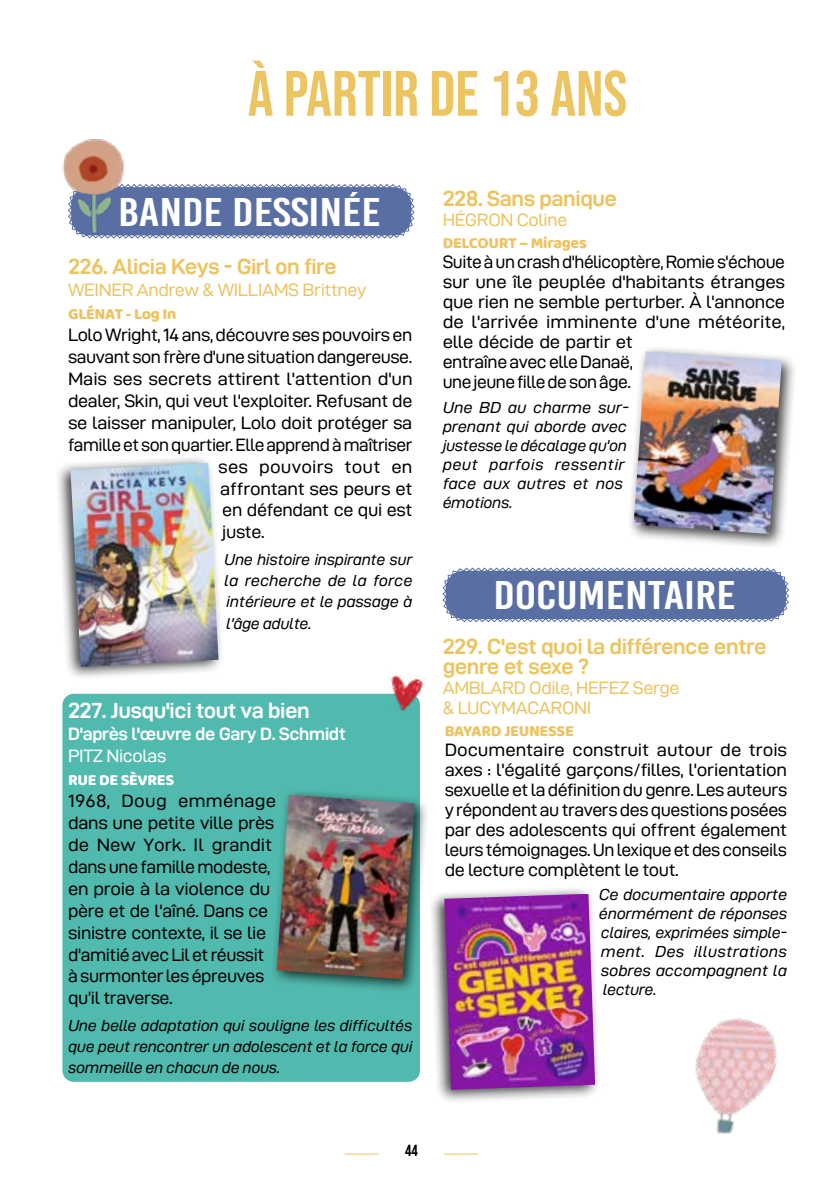
<style>
.page{position:relative;width:840px;height:1191px;background:#fff}
.page>*{position:absolute;margin:0;border:0;box-sizing:border-box;transform-origin:0 0}
.t1{font:64px "Bebas Neue";color:#ecc462}
.t2{font:40px "Bebas Kai";color:#fff;scale:1.24 1}
.t3{font:22px/20px "D DIN Exp Bold";letter-spacing:-.02em;color:#ecc462}
.t4{font:22px "D DIN Exp Bold";letter-spacing:-.02em;color:#fff}
.t5{font:18px/20px "D DIN Exp";letter-spacing:-.02em;color:#000}
.t6{font:18px/20px "D DIN Exp";letter-spacing:-.02em;color:#ecc462}
.t7{font:18px "D DIN Exp Bold";letter-spacing:-.02em;color:#fff}
.t8{font:18px "D DIN Exp";letter-spacing:.01em;color:#000}
.t9{font:18px "D DIN Exp";letter-spacing:-.02em;color:#fff}
.t10{font:16px/19px "D DIN Exp Italic";letter-spacing:-.015em;color:#000;text-align:justify}
.t11{font:16px "Baloo";letter-spacing:-.02em;color:#ecc462}
.t12{font:16px "Baloo";letter-spacing:-.02em;color:#fff}
.t13{font:16px "Bebas Neue";color:#000}
</style>
<div class="page">
<hr style="left:344px;top:1153px;width:34px;height:1px;background:#ecc462">
<hr style="left:444px;top:1153px;width:34px;height:1px;background:#ecc462">
<div style="left:62px;top:693px;width:358px;height:388px;background:#51baae;border-radius:11px"></div>
<svg style="left:89px;top:184px;width:325px;height:55px;background:#6679aa"></svg>
<svg style="left:442px;top:567px;width:346px;height:55px;background:#6a7dac"></svg>
<img style="left:62px;top:139px;width:69px;height:99px">
<img style="left:384px;top:675px;width:42px;height:36px">
<div style="left:270px;top:788px;width:160px;height:206px;background:#000;opacity:.75"></div>
<img style="left:276px;top:794px;width:138px;height:185px">
<div style="left:54px;top:455px;width:170px;height:226px;background:#000;opacity:.75"></div>
<img style="left:70px;top:463px;width:148px;height:204px">
<div style="left:626px;top:344px;width:170px;height:205px;background:#000;opacity:.75"></div>
<img style="left:633px;top:351px;width:148px;height:183px">
<div style="left:428px;top:886px;width:173px;height:218px;background:#000;opacity:.75"></div>
<img style="left:444px;top:893px;width:150px;height:196px">
<img style="left:695px;top:1018px;width:82px;height:116px">
<h1 class="t1" style="left:247px;top:57px;width:381px">À PARTIR DE 13 ANS</h1>
<h2 class="t2" style="left:118px;top:190px;width:213px">BANDE DESSINÉE</h2>
<p class="t3" style="left:68px;top:256px;width:270px">226. Alicia Keys - Girl on fire</p>
<p class="t6" style="left:68px;top:279px;width:299px">WEINER Andrew &amp; WILLIAMS Brittney</p>
<p class="t11" style="left:68px;top:304px;width:110px">GLÉNAT - Log In</p>
<p class="t5" style="left:68px;top:325px;width:345px">Lolo Wright, 14 ans, découvre ses pouvoirs en</p>
<p class="t5" style="left:68px;top:347px;width:345px">sauvant son frère d'une situation dangereuse.</p>
<p class="t5" style="left:68px;top:368px;width:346px">Mais ses secrets attirent l'attention d'un</p>
<p class="t5" style="left:68px;top:390px;width:345px">dealer, Skin, qui veut l'exploiter. Refusant de</p>
<p class="t5" style="left:68px;top:412px;width:345px">se laisser manipuler, Lolo doit protéger sa</p>
<p class="t5" style="left:68px;top:434px;width:345px">famille et son quartier. Elle apprend à maîtriser</p>
<p class="t8" style="left:218px;top:456px;width:196px">ses pouvoirs tout en</p>
<p class="t5" style="left:220px;top:478px;width:193px">affrontant ses peurs et</p>
<p class="t5" style="left:222px;top:500px;width:192px">en défendant ce qui est</p>
<p class="t5" style="left:222px;top:522px;width:44px">juste.</p>
<p class="t10" style="left:224px;top:548px;width:190px;line-height:21.2px">Une histoire inspirante sur la recherche de la force intérieure et le passage à l'âge adulte.</p>
<p class="t4" style="left:68px;top:698px;width:243px">227. Jusqu'ici tout va bien</p>
<p class="t7" style="left:68px;top:723px;width:279px">D'après l'œuvre de Gary D. Schmidt</p>
<p class="t9" style="left:68px;top:745px;width:100px">PITZ Nicolas</p>
<p class="t12" style="left:68px;top:770px;width:107px">RUE DE SÈVRES</p>
<p class="t5" style="left:68px;top:790px;width:209px;line-height:21.8px">1968, Doug emménage dans une petite ville près de New York. Il grandit dans une famille modeste, en proie à la violence du père et de l'aîné. Dans ce sinistre contexte, il se lie d'amitié avec Lil et réussit à surmonter les épreuves qu’il traverse.</p>
<p class="t10" style="left:68px;top:1014px;width:346px;line-height:20.8px">Une belle adaptation qui souligne les difficultés que peut rencontrer un adolescent et la force qui sommeille en chacun de nous.</p>
<p class="t3" style="left:442px;top:188px;width:176px">228. Sans panique</p>
<p class="t6" style="left:442px;top:210px;width:126px">HÉGRON Coline</p>
<p class="t11" style="left:442px;top:233px;width:146px">DELCOURT – Mirages</p>
<p class="t5" style="left:442px;top:252px;width:344px">Suite à un crash d'hélicoptère, Romie s'échoue sur une île peuplée d'habitants étranges que rien ne semble perturber. À l'annonce de l'arrivée imminente d'une météorite, elle décide de partir et<br>entraîne avec elle Danaë,<br>une jeune fille de son âge.</p>
<p class="t10" style="left:442px;top:398px;width:186px;text-align:left">Une BD au charme sur&shy;prenant qui aborde avec justesse le décalage qu'on peut parfois ressentir face aux autres et nos émotions.</p>
<h2 class="t2" style="left:493px;top:574px;width:197px">DOCUMENTAIRE</h2>
<p class="t3" style="left:442px;top:635px;width:325px">229. C'est quoi la différence entre genre et sexe ?</p>
<p class="t6" style="left:442px;top:677px;width:238px">AMBLARD Odile, HEFEZ Serge &amp; LUCYMACARONI</p>
<p class="t11" style="left:444px;top:720px;width:131px">BAYARD JEUNESSE</p>
<p class="t5" style="left:444px;top:739px;width:344px;text-align:justify">Documentaire construit autour de trois axes : l'égalité garçons/filles, l'orientation sexuelle et la définition du genre. Les auteurs y répondent au travers des questions posées par des adolescents qui offrent également leurs témoignages. Un lexique et des conseils de lecture complètent le tout.</p>
<p class="t10" style="left:598px;top:885px;width:190px">Ce documentaire apporte énormément de réponses claires, exprimées simple&shy;ment. Des illustrations sobres accompagnent la lecture.</p>
<p class="t13" style="left:405px;top:1141px;width:14px">44</p>
</div>
